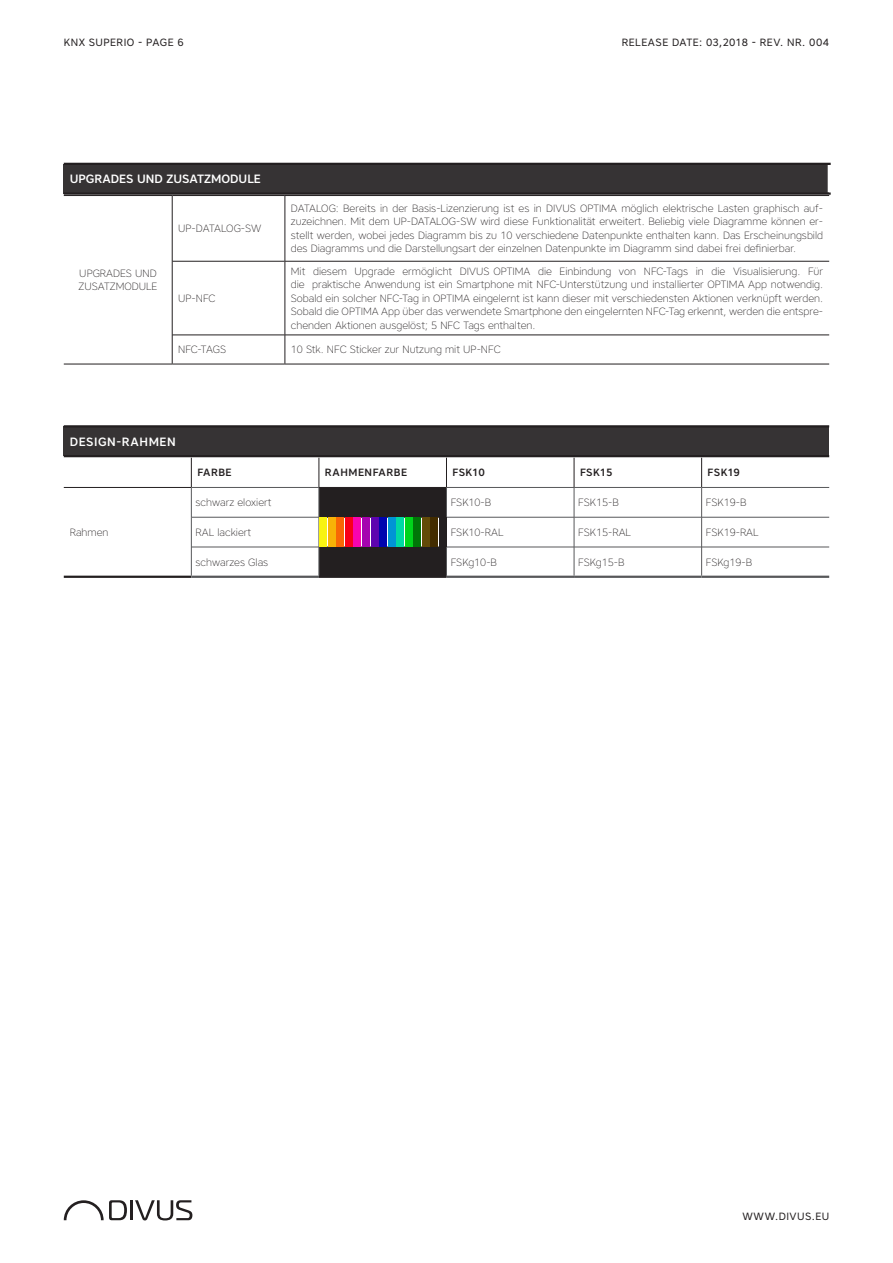
<style>
.page{position:relative;width:893px;height:1263px;background:#fff}
.page>*{position:absolute;margin:0;border:0;box-sizing:border-box;transform-origin:0 0}
.t1{font:500 12px "Core Sans A55";color:#fff}
.t2{font:500 12px "Core Sans A55";letter-spacing:.045em;color:#fff}
.t3{font:200 10.5px/13.5px "Core Sans A25";color:#231f20;text-align:justify}
.t4{font:10.5px "Core Sans A45";letter-spacing:.045em;color:#231f20}
.t5{font:500 10.5px "Core Sans A55";letter-spacing:.045em;color:#231f20}
</style>
<div class="page">
<hr style="left:130px;top:1200px;width:3px;height:20px;background:#231f20">
<svg style="left:135px;top:1200px;width:57px;height:20px"></svg>
<svg style="left:64px;top:1200px;width:63px;height:20px"></svg>
<div style="left:64px;top:164px;width:765px;height:30px;background:#363334"></div>
<hr style="left:828px;top:165px;width:3px;height:27px;background:#fff">
<hr style="left:64px;top:163px;width:767px;height:2px;background:#231f20">
<hr style="left:64px;top:192px;width:767px;height:3px;background:#231f20">
<hr style="left:172px;top:195px;width:113px;height:1px;background:#231f20">
<hr style="left:285px;top:195px;width:544px;height:1px;background:#231f20">
<hr style="left:172px;top:261px;width:113px;height:1px;background:#231f20">
<hr style="left:285px;top:261px;width:544px;height:1px;background:#231f20">
<hr style="left:172px;top:334px;width:113px;height:1px;background:#231f20">
<hr style="left:285px;top:334px;width:544px;height:1px;background:#231f20">
<hr style="left:64px;top:364px;width:108px;height:1px;background:#231f20">
<hr style="left:172px;top:364px;width:113px;height:1px;background:#231f20">
<hr style="left:285px;top:364px;width:544px;height:1px;background:#231f20">
<hr style="left:285px;top:196px;width:1px;height:65px;background:#231f20">
<hr style="left:285px;top:261px;width:1px;height:74px;background:#231f20">
<svg style="left:285px;top:335px;width:1px;height:29px"></svg>
<hr style="left:64px;top:195px;width:108px;height:1px;background:#231f20">
<hr style="left:172px;top:196px;width:1px;height:65px;background:#231f20">
<hr style="left:172px;top:261px;width:1px;height:74px;background:#231f20">
<svg style="left:172px;top:335px;width:1px;height:29px"></svg>
<div style="left:64px;top:426px;width:765px;height:30px;background:#363334"></div>
<hr style="left:64px;top:425px;width:765px;height:2px;background:#231f20">
<hr style="left:64px;top:455px;width:765px;height:2px;background:#231f20">
<hr style="left:64px;top:487px;width:127px;height:1px;background:#231f20">
<hr style="left:191px;top:487px;width:128px;height:1px;background:#57585a">
<hr style="left:446px;top:487px;width:128px;height:1px;background:#57585a">
<hr style="left:574px;top:487px;width:128px;height:1px;background:#57585a">
<hr style="left:702px;top:487px;width:127px;height:1px;background:#57585a">
<hr style="left:191px;top:517px;width:128px;height:1px;background:#57585a">
<hr style="left:447px;top:517px;width:127px;height:1px;background:#57585a">
<hr style="left:574px;top:517px;width:127px;height:1px;background:#57585a">
<hr style="left:702px;top:517px;width:127px;height:1px;background:#57585a">
<hr style="left:191px;top:547px;width:128px;height:1px;background:#57585a">
<hr style="left:447px;top:547px;width:127px;height:1px;background:#57585a">
<hr style="left:574px;top:547px;width:127px;height:1px;background:#57585a">
<hr style="left:702px;top:547px;width:127px;height:1px;background:#57585a">
<hr style="left:64px;top:576px;width:127px;height:2px;background:#231f20">
<hr style="left:191px;top:576px;width:128px;height:2px;background:#57585a">
<hr style="left:446px;top:576px;width:128px;height:2px;background:#57585a">
<hr style="left:574px;top:576px;width:128px;height:2px;background:#57585a">
<hr style="left:702px;top:576px;width:127px;height:2px;background:#57585a">
<hr style="left:319px;top:576px;width:127px;height:2px;background:#231f20">
<svg style="left:191px;top:458px;width:1px;height:59px"></svg>
<svg style="left:574px;top:458px;width:1px;height:59px"></svg>
<svg style="left:701px;top:458px;width:1px;height:59px"></svg>
<hr style="left:191px;top:517px;width:1px;height:30px;background:#57585a">
<hr style="left:574px;top:517px;width:1px;height:30px;background:#57585a">
<hr style="left:701px;top:517px;width:1px;height:30px;background:#57585a">
<svg style="left:191px;top:547px;width:1px;height:29px"></svg>
<svg style="left:319px;top:458px;width:128px;height:118px"></svg>
<svg style="left:574px;top:547px;width:1px;height:29px"></svg>
<svg style="left:701px;top:547px;width:1px;height:29px"></svg>
<div style="left:320px;top:518px;width:7px;height:29px;background:#f8f311"></div>
<div style="left:328px;top:518px;width:8px;height:29px;background:#f8b207"></div>
<div style="left:337px;top:518px;width:7px;height:29px;background:#f86705"></div>
<div style="left:345px;top:518px;width:8px;height:29px;background:#f80019"></div>
<div style="left:354px;top:518px;width:7px;height:29px;background:#f804af"></div>
<div style="left:362px;top:518px;width:8px;height:29px;background:#a504af"></div>
<div style="left:371px;top:518px;width:7px;height:29px;background:#5d04af"></div>
<div style="left:379px;top:518px;width:8px;height:29px;background:#0004af"></div>
<div style="left:388px;top:518px;width:7px;height:29px;background:#0094d5"></div>
<div style="left:396px;top:518px;width:8px;height:29px;background:#00d9a3"></div>
<div style="left:405px;top:518px;width:7px;height:29px;background:#00d41b"></div>
<div style="left:413px;top:518px;width:8px;height:29px;background:#007608"></div>
<div style="left:422px;top:518px;width:7px;height:29px;background:#624a08"></div>
<div style="left:431px;top:518px;width:7px;height:29px;background:#422c00"></div>
<div style="left:439px;top:518px;width:7px;height:29px;background:#231f20"></div>
<p class="t4" style="left:64px;top:35px;width:121px">KNX SUPERIO - PAGE 6</p>
<p class="t4" style="left:622px;top:35px;width:209px">RELEASE DATE: 03,2018 - REV. NR. 004</p>
<p class="t1" style="left:70px;top:171px;width:193px">UPGRADES UND ZUSATZMODULE</p>
<p class="t3" style="left:79px;top:266px;width:80px">UPGRADES UND<br>ZUSATZMODULE</p>
<p class="t3" style="left:178px;top:222px;width:85px">UP-DATALOG-SW</p>
<p class="t3" style="left:178px;top:291px;width:39px">UP-NFC</p>
<p class="t3" style="left:291px;top:201px;width:534px">DATALOG: Bereits in der Basis-Lizenzierung ist es in DIVUS OPTIMA möglich elektrische Lasten graphisch auf&shy;zuzeichnen. Mit dem UP-DATALOG-SW wird diese Funktionalität erweitert. Beliebig viele Diagramme können er&shy;stellt werden, wobei jedes Diagramm bis zu 10 verschiedene Datenpunkte enthalten kann. Das Erscheinungsbild des Diagramms und die Darstellungsart der einzelnen Datenpunkte im Diagramm sind dabei frei definierbar.</p>
<p class="t3" style="left:291px;top:264px;width:534px">Mit diesem Upgrade ermöglicht DIVUS OPTIMA die Einbindung von NFC-Tags in die Visualisierung. Für die praktische Anwendung ist ein Smartphone mit NFC-Unterstützung und installierter OPTIMA App notwendig.<br>Sobald ein solcher NFC-Tag in OPTIMA eingelernt ist kann dieser mit verschiedensten Aktionen verknüpft werden.<br>Sobald die OPTIMA App über das verwendete Smartphone den eingelernten NFC-Tag erkennt, werden die entspre&shy;chenden Aktionen ausgelöst; 5 NFC Tags enthalten.</p>
<p class="t3" style="left:178px;top:343px;width:49px">NFC-TAGS</p>
<p class="t3" style="left:291px;top:343px;width:211px">10 Stk. NFC Sticker zur Nutzung mit UP-NFC</p>
<p class="t2" style="left:70px;top:434px;width:107px">DESIGN-RAHMEN</p>
<p class="t3" style="left:70px;top:525px;width:40px">Rahmen</p>
<p class="t5" style="left:197px;top:466px;width:36px">FARBE</p>
<p class="t5" style="left:325px;top:466px;width:84px">RAHMENFARBE</p>
<p class="t5" style="left:452px;top:466px;width:34px">FSK10</p>
<p class="t5" style="left:580px;top:466px;width:34px">FSK15</p>
<p class="t5" style="left:708px;top:466px;width:34px">FSK19</p>
<p class="t3" style="left:196px;top:495px;width:77px">schwarz eloxiert</p>
<p class="t3" style="left:451px;top:495px;width:42px">FSK10-B</p>
<p class="t3" style="left:578px;top:495px;width:42px">FSK15-B</p>
<p class="t3" style="left:706px;top:495px;width:42px">FSK19-B</p>
<p class="t3" style="left:196px;top:525px;width:57px">RAL lackiert</p>
<p class="t3" style="left:451px;top:525px;width:54px">FSK10-RAL</p>
<p class="t3" style="left:578px;top:525px;width:54px">FSK15-RAL</p>
<p class="t3" style="left:706px;top:525px;width:54px">FSK19-RAL</p>
<p class="t3" style="left:196px;top:555px;width:74px">schwarzes Glas</p>
<p class="t3" style="left:451px;top:555px;width:48px">FSKg10-B</p>
<p class="t3" style="left:578px;top:555px;width:48px">FSKg15-B</p>
<p class="t3" style="left:706px;top:555px;width:48px">FSKg19-B</p>
<p class="t4" style="left:742px;top:1210px;width:88px">WWW.DIVUS.EU</p>
</div>
